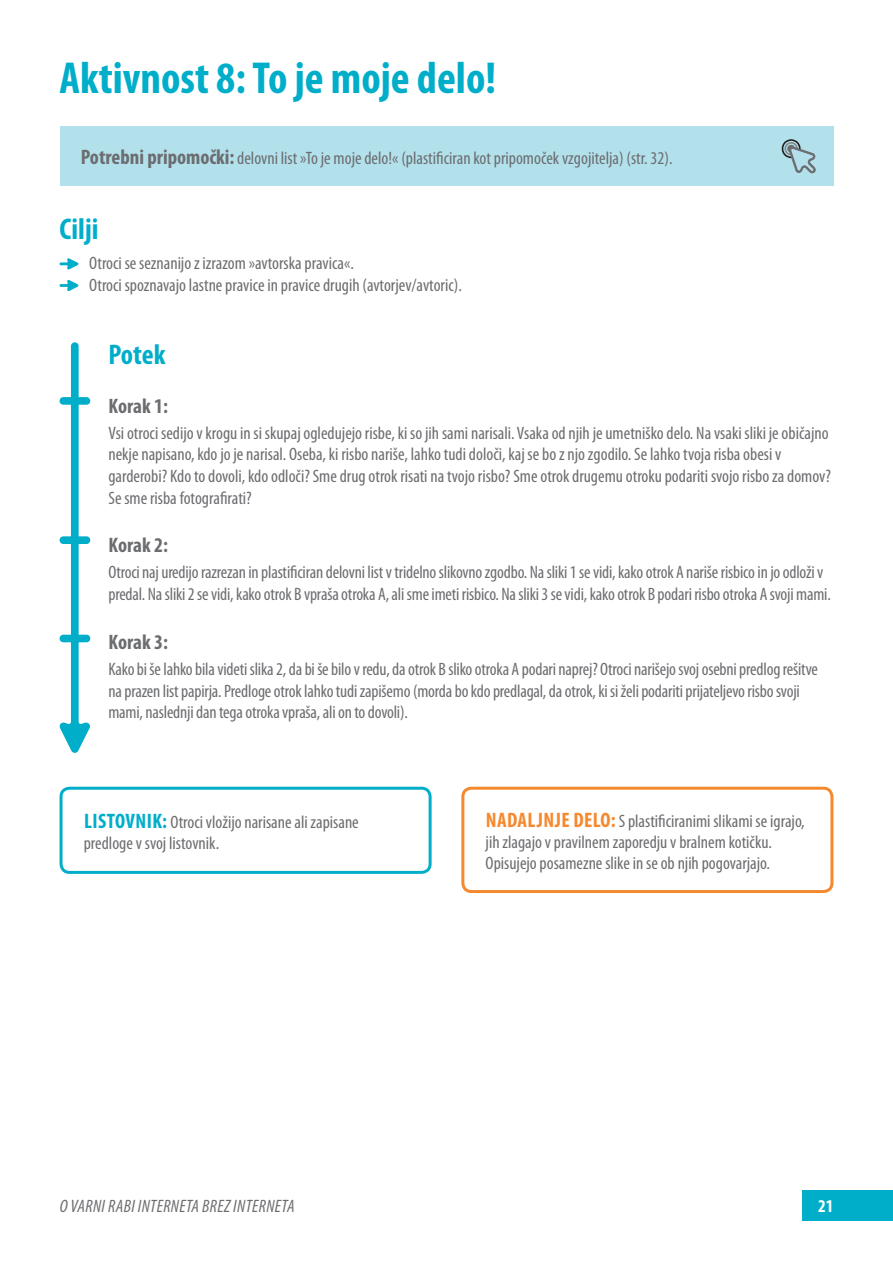
<style>
.page{position:relative;width:893px;height:1263px;background:#fff}
.page>*{position:absolute;margin:0;border:0;box-sizing:border-box;transform-origin:0 0}
.t1{font:700 condensed 45px "Myriad Pro";color:#00aeca}
.t2{font:700 condensed 30px "Myriad Pro";color:#00aeca}
.t3{font:700 condensed 28.5px "Myriad Pro";color:#00aeca}
.t4{font:700 condensed 21px "Myriad Pro";color:#6c6d70}
.t5{font:condensed 18px/21.6px "Myriad Pro";letter-spacing:-.005em;color:#6c6d70}
.t6{font:italic condensed 18px "Myriad Pro";letter-spacing:.02em;color:#6c6d70}
.t7{font:700 condensed 18px "Myriad Pro";color:#fff}
.s1{font-weight:700;font-size:21px}
.s2{font-weight:700;font-size:21px;color:#00aeca}
.s3{font-weight:700;font-size:21px;color:#f5892e}
</style>
<div class="page">
<div style="left:803px;top:1190px;width:90px;height:30px;background:#00aeca"></div>
<svg style="left:60px;top:258px;width:18px;height:12px"></svg>
<svg style="left:60px;top:280px;width:18px;height:11px"></svg>
<div style="left:60px;top:126px;width:773px;height:60px;background:#b2e1ec"></div>
<div style="left:60px;top:787px;width:372px;height:87px;border:3px solid #00aeca;border-radius:9px"></div>
<div style="left:461px;top:787px;width:372px;height:106px;border:3px solid #f5892e;border-radius:9px"></div>
<svg style="left:781px;top:139px;width:35px;height:35px"></svg>
<svg style="left:59px;top:342px;width:31px;height:411px"></svg>
<h1 class="t1" style="left:60px;top:50px;width:438px">Aktivnost 8: To je moje delo!</h1>
<p class="t5" style="left:81px;top:147px;width:593px"><span class="s1">Potrebni pripomočki:</span> delovni list »To je moje delo!« (plastificiran kot pripomoček vzgojitelja) (str. 32).</p>
<h2 class="t2" style="left:60px;top:211px;width:40px">Cilji</h2>
<p class="t5" style="left:89px;top:252px;width:374px">Otroci se seznanijo z izrazom »avtorska pravica«.<br>Otroci spoznavajo lastne pravice in pravice drugih (avtorjev/avtoric).</p>
<h3 class="t3" style="left:108px;top:336px;width:59px">Potek</h3>
<p class="t4" style="left:108px;top:393px;width:61px">Korak 1:</p>
<p class="t5" style="left:108px;top:422px;width:724px">Vsi otroci sedijo v krogu in si skupaj ogledujejo risbe, ki so jih sami narisali. Vsaka od njih je umetniško delo. Na vsaki sliki je običajno nekje napisano, kdo jo je narisal. Oseba, ki risbo nariše, lahko tudi določi, kaj se bo z njo zgodilo. Se lahko tvoja risba obesi v garderobi? Kdo to dovoli, kdo odloči? Sme drug otrok risati na tvojo risbo? Sme otrok drugemu otroku podariti svojo risbo za domov?<br>Se sme risba fotografirati?</p>
<p class="t4" style="left:108px;top:532px;width:61px">Korak 2:</p>
<p class="t5" style="left:108px;top:561px;width:724px">Otroci naj uredijo razrezan in plastificiran delovni list v tridelno slikovno zgodbo. Na sliki 1 se vidi, kako otrok A nariše risbico in jo odloži v predal. Na sliki 2 se vidi, kako otrok B vpraša otroka A, ali sme imeti risbico. Na sliki 3 se vidi, kako otrok B podari risbo otroka A svoji mami.</p>
<p class="t4" style="left:108px;top:629px;width:61px">Korak 3:</p>
<p class="t5" style="left:108px;top:658px;width:711px">Kako bi še lahko bila videti slika 2, da bi še bilo v redu, da otrok B sliko otroka A podari naprej? Otroci narišejo svoj osebni predlog rešitve na prazen list papirja. Predloge otrok lahko tudi zapišemo (morda bo kdo predlagal, da otrok, ki si želi podariti prijateljevo risbo svoji mami, naslednji dan tega otroka vpraša, ali on to dovoli).</p>
<p class="t5" style="left:84px;top:811px;width:277px;line-height:21px"><span class="s2">Listovnik:</span> Otroci vložijo narisane ali zapisane predloge v svoj listovnik.</p>
<p class="t5" style="left:486px;top:810px;width:321px;line-height:21px"><span class="s3">Nadaljnje delo:</span> S plastificiranimi slikami se igrajo, jih zlagajo v pravilnem zaporedju v bralnem kotičku.<br>Opisujejo posamezne slike in se ob njih pogovarjajo.</p>
<p class="t6" style="left:60px;top:1195px;width:236px">O VARNI RABI INTERNETA BREZ INTERNETA</p>
<p class="t7" style="left:818px;top:1194px;width:17px">21</p>
</div>
